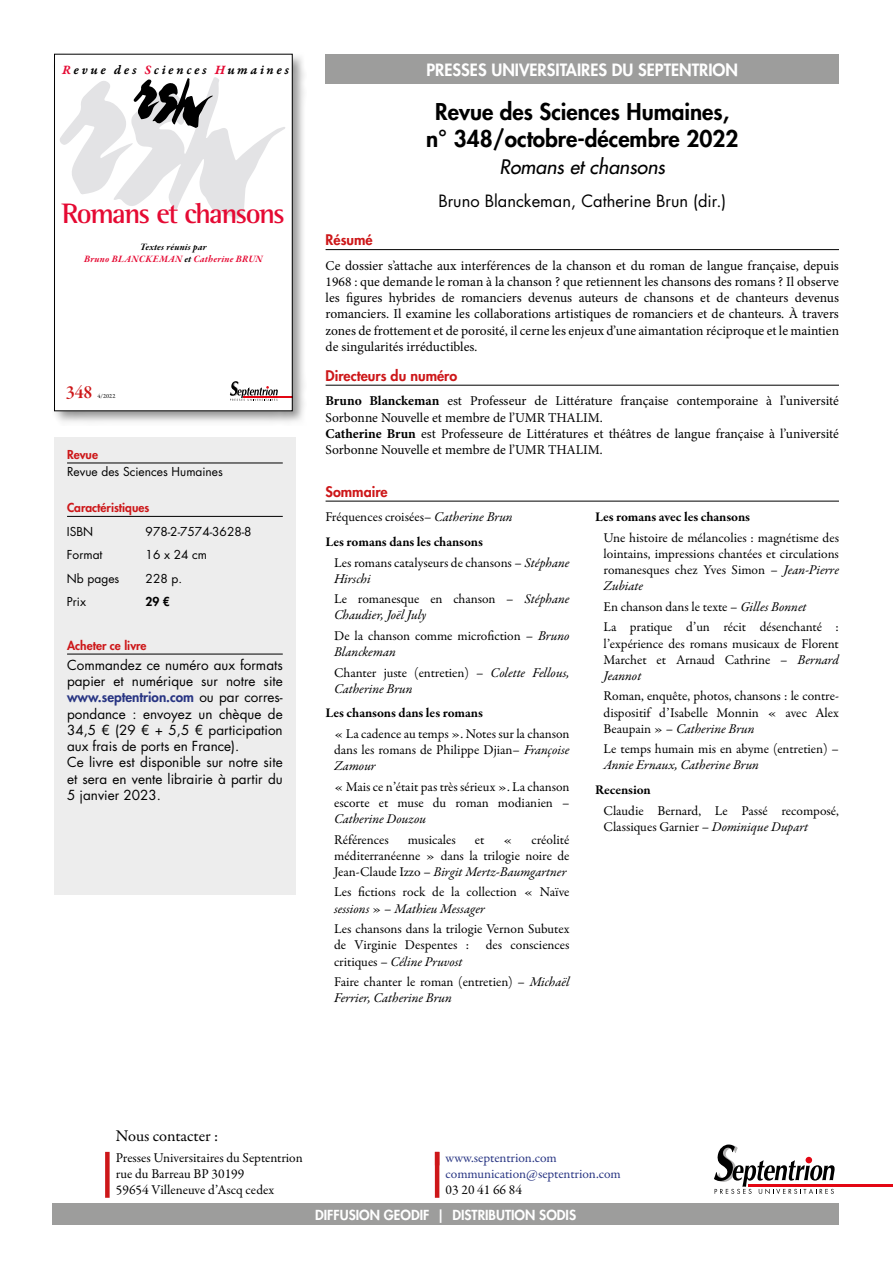
<style>
.page{position:relative;width:893px;height:1263px;background:#fff}
.page>*{position:absolute;margin:0;border:0;box-sizing:border-box;transform-origin:0 0}
.t1{font:700 28.8px "Rotis Semi Serif Std";letter-spacing:-.05em;color:#e50a33}
.Titre_2{font:800 22.5px/27px "Futura Std";color:#000;text-align:center}
.adlocalsoustitre{font:italic 500 19.5px "Futura Std";color:#000}
.t2{font:18.9px "Garamond Premr Pro Smbd Subh";color:#cd1719}
.adlocalauteur{font:16.5px "Futura Std";color:#000}
.Date-parution{font:800 16.5px "Futura Std";color:#fff}
.t3{font:16.5px "Garamond Premr Pro";letter-spacing:-.005em;color:#000}
.T_b{font:800 14.25px "Futura Std";color:#cd1719}
.t4{font:13.65px "Garamond Premr Pro Smbd It Capt";letter-spacing:.19em;color:#000}
.T1{font:13.5px/16.2px "Garamond Premr Pro";letter-spacing:-.005em;color:#000;text-align:justify}
.txt_Normal{font:13.5px/16.2px "Minion Pro";color:#000;text-align:justify}
.t5{font:13.5px/16.2px "Futura Std";color:#000;text-align:justify}
.txt_Normal_sa{font:13.5px/16.2px "Minion Pro";letter-spacing:-.005em;color:#000}
.T1-2{font:italic 13.5px/16.2px "Garamond Premr Pro";letter-spacing:-.005em;color:#000}
.Style_de_paragraphe{font:13.5px "Garamond Premr Pro";color:#000}
.T1-3{font:700 13.5px "Garamond Premr Pro";letter-spacing:-.005em;color:#000}
.Style_de_paragraphe-2{font:13.5px "Garamond Premr Pro";letter-spacing:-.005em;color:#283583}
.Date-parution-2{font:800 13.5px "Futura Std";color:#fff}
.technique{font:12px "Futura Std";color:#000}
.Rubriques-technique{font:800 12px "Futura Std";color:#cd1719}
.technique-2{font:800 12px "Futura Std";color:#000}
.t6{font:9.9px/12px "Garamond Premr Pro Bd It Subh";letter-spacing:.03em;color:#e50a33;text-align:center}
.t7{font:6.3px "Garamond Premr Pro";color:#000}
.s1{color:#e50a33}
.s2{color:#000}
.s3{font-weight:800;color:#283583}
.s4{font-family:"Garamond Premr Pro"}
.s5{font-weight:700}
.s6{font-style:italic}
.s7{font-style:normal}
</style>
<div class="page">
<div style="left:326px;top:54px;width:513px;height:30px;background:#9d9d9c"></div>
<div style="left:54px;top:437px;width:242px;height:458px;background:#ededed"></div>
<div style="left:52px;top:1203px;width:787px;height:22px;background:#9d9d9c"></div>
<hr style="left:67px;top:463px;width:216px;height:1px;background:#000">
<hr style="left:67px;top:516px;width:216px;height:1px;background:#000">
<hr style="left:67px;top:654px;width:216px;height:1px;background:#000">
<div style="left:52px;top:52px;width:255px;height:373px;background:#000;opacity:.4"></div>
<div style="left:55px;top:54px;width:237px;height:357px;background:#fff"></div>
<svg style="left:60px;top:77px;width:225px;height:142px"></svg>
<hr style="left:244px;top:397px;width:48px;height:1px;background:#e30613">
<svg style="left:230px;top:381px;width:48px;height:20px"></svg>
<div style="left:54px;top:54px;width:238px;height:357px;border:1px solid #000"></div>
<hr style="left:326px;top:249px;width:513px;height:1px;background:#000">
<hr style="left:326px;top:385px;width:513px;height:1px;background:#000">
<hr style="left:326px;top:501px;width:513px;height:1px;background:#000">
<hr style="left:749px;top:1184px;width:144px;height:2px;background:#e30613">
<svg style="left:714px;top:1144px;width:121px;height:50px"></svg>
<div style="left:105px;top:1152px;width:5px;height:46px;background:#cd1719"></div>
<hr style="left:435px;top:1152px;width:4px;height:46px;background:#cd1719">
<p class="t4" style="left:62px;top:62px;width:228px"><span class="s1">R</span>evue des <span class="s1">S</span>ciences <span class="s1">H</span>umaines</p>
<p class="t1" style="left:62px;top:196px;width:225px">Romans et chansons</p>
<p class="t6" style="left:84px;top:241px;width:180px"><span class="s2">Textes réunis par<br></span>Bruno BLANCKEMAN <span class="s2">et</span> Catherine BRUN</p>
<p class="t2" style="left:66px;top:381px;width:28px">348</p>
<p class="t7" style="left:98px;top:392px;width:19px">4/2022</p>
<p class="Rubriques-technique" style="left:67px;top:446px;width:32px">Revue</p>
<p class="technique" style="left:67px;top:464px;width:157px">Revue des Sciences Humaines</p>
<p class="Rubriques-technique" style="left:67px;top:500px;width:84px">Caractéristiques</p>
<p class="technique" style="left:67px;top:524px;width:28px">ISBN</p>
<p class="technique" style="left:146px;top:524px;width:108px">978-2-7574-3628-8</p>
<p class="technique" style="left:67px;top:547px;width:37px">Format</p>
<p class="technique" style="left:146px;top:547px;width:63px">16 x 24 cm</p>
<p class="technique" style="left:67px;top:570px;width:54px">Nb pages</p>
<p class="technique" style="left:146px;top:570px;width:38px">228 p.</p>
<p class="technique" style="left:67px;top:594px;width:21px">Prix</p>
<p class="technique-2" style="left:146px;top:594px;width:26px">29 €</p>
<p class="Rubriques-technique" style="left:67px;top:638px;width:81px">Acheter ce livre</p>
<p class="t5" style="left:67px;top:657px;width:217px">Commandez ce numéro aux formats papier et numérique sur notre site <span class="s3">www.septentrion.com</span> ou par corres&shy;pondance : envoyez un chèque de 34,5 € (29 € + 5,5 € participation aux frais de ports en France).</p>
<p class="t5" style="left:67px;top:754px;width:217px">Ce livre est disponible sur notre site et sera en vente librairie à partir du 5 janvier 2023.</p>
<p class="Date-parution" style="left:427px;top:59px;width:313px">PRESSES UNIVERSITAIRES DU SEPTENTRION</p>
<p class="Titre_2" style="left:426px;top:98px;width:314px">Revue des Sciences Humaines, n° 348/octobre-décembre 2022</p>
<p class="adlocalsoustitre" style="left:499px;top:155px;width:167px">Romans et chansons</p>
<p class="adlocalauteur" style="left:438px;top:190px;width:289px">Bruno Blanckeman, Catherine Brun (dir.)</p>
<p class="T_b" style="left:326px;top:231px;width:49px">Résumé</p>
<p class="txt_Normal" style="left:326px;top:258px;width:515px">Ce dossier s’attache aux interférences de la chanson et du roman de langue française, depuis 1968 : que demande le roman à la chanson ? que retiennent les chansons des romans ? Il observe les figures hybrides de romanciers devenus auteurs de chansons et de chanteurs devenus romanciers. Il examine les collaborations artistiques de romanciers et de chanteurs. À travers zones de frottement et de porosité, il cerne les enjeux d’une aimantation réciproque et le maintien de singularités irréductibles<span class="s4">.</span></p>
<p class="T_b" style="left:326px;top:366px;width:133px">Directeurs du numéro</p>
<p class="txt_Normal_sa" style="left:326px;top:393px;width:515px"><span class="s5">Bruno Blanckeman</span> est Professeur de Littérature française contemporaine à l’université<br>Sorbonne Nouvelle et membre de l’UMR THALIM.</p>
<p class="txt_Normal_sa" style="left:326px;top:425px;width:515px"><span class="s5">Catherine Brun</span> est Professeure de Littératures et théâtres de langue française à l’université<br>Sorbonne Nouvelle et membre de l’UMR THALIM<span class="s4">.</span></p>
<p class="T_b" style="left:326px;top:482px;width:64px">Sommaire</p>
<p class="T1" style="left:326px;top:509px;width:189px">Fréquences croisées– <span class="s6">Catherine Brun</span></p>
<p class="T1-3" style="left:326px;top:534px;width:159px">Les romans dans les chansons</p>
<p class="T1" style="left:334px;top:554px;width:237px">Les romans catalyseurs de chansons – <span class="s6">Stéphane<br>Hirschi</span></p>
<p class="T1-2" style="left:334px;top:592px;width:237px"><span class="s7">Le romanesque en chanson –</span> Stéphane<br>Chaudier, Joël July</p>
<p class="T1" style="left:334px;top:628px;width:237px">De la chanson comme microfiction – <span class="s6">Bruno<br>Blanckeman</span></p>
<p class="T1-2" style="left:334px;top:665px;width:237px"><span class="s7">Chanter juste (entretien) –</span> Colette Fellous,<br>Catherine Brun</p>
<p class="T1-3" style="left:326px;top:705px;width:159px">Les chansons dans les romans</p>
<p class="T1" style="left:334px;top:726px;width:237px">« La cadence au temps ». Notes sur la chanson dans les romans de Philippe Djian– <span class="s6">Françoise Zamour</span></p>
<p class="T1" style="left:334px;top:779px;width:237px">« Mais ce n’était pas très sérieux ». La chanson escorte et muse du roman modianien – <span class="s6">Catherine Douzou</span></p>
<p class="T1" style="left:334px;top:831px;width:56px">Références</p>
<p class="T1" style="left:408px;top:831px;width:50px">musicales</p>
<p class="T1" style="left:475px;top:831px;width:11px">et</p>
<p class="T1" style="left:503px;top:831px;width:11px">«</p>
<p class="T1-3" style="left:595px;top:509px;width:156px">Les romans avec les chansons</p>
<p class="T1" style="left:603px;top:530px;width:237px">Une histoire de mélancolies : magnétisme des lointains, impressions chantées et circulations romanesques chez Yves Simon – <span class="s6">Jean-Pierre Zubiate</span></p>
<p class="T1" style="left:603px;top:599px;width:205px">En chanson dans le texte – <span class="s6">Gilles Bonnet</span></p>
<p class="T1" style="left:603px;top:619px;width:237px">La pratique d’un récit désenchanté : l’expérience des romans musicaux de Florent Marchet et Arnaud Cathrine – <span class="s6">Bernard Jeannot</span></p>
<p class="T1" style="left:603px;top:688px;width:237px">Roman, enquête, photos, chansons : le contre&shy;dispositif d’Isabelle Monnin « avec Alex Beaupain » – <span class="s6">Catherine Brun</span></p>
<p class="T1" style="left:603px;top:741px;width:237px">Le temps humain mis en abyme (entretien) –<br><span class="s6">Annie Ernaux, Catherine Brun</span></p>
<p class="T1-3" style="left:595px;top:782px;width:57px">Recension</p>
<p class="T1" style="left:603px;top:803px;width:237px">Claudie Bernard, Le Passé recomposé,<br>Classiques Garnier – <span class="s6">Dominique Dupart</span></p>
<p class="T1" style="left:334px;top:831px;width:237px;text-indent:197px">créolité méditerranéenne » dans la trilogie noire de Jean-Claude Izzo – <span class="s6">Birgit Mertz-Baumgartner</span></p>
<p class="T1" style="left:334px;top:884px;width:237px">Les fictions rock de la collection « Naïve <span class="s6">sessions</span> » – <span class="s6">Mathieu Messager</span></p>
<p class="T1" style="left:334px;top:921px;width:237px">Les chansons dans la trilogie Vernon Subutex de Virginie Despentes : des consciences critiques – <span class="s6">Céline Pruvost</span></p>
<p class="T1" style="left:334px;top:974px;width:237px">Faire chanter le roman (entretien) – <span class="s6">Michaël<br>Ferrier, Catherine Brun</span></p>
<p class="t3" style="left:116px;top:1126px;width:104px">Nous contacter :</p>
<p class="Style_de_paragraphe" style="left:116px;top:1149px;width:188px">Presses Universitaires du Septentrion</p>
<p class="Style_de_paragraphe" style="left:116px;top:1165px;width:130px">rue du Barreau BP 30199</p>
<p class="Style_de_paragraphe" style="left:116px;top:1182px;width:160px">59654 Villeneuve d’Ascq cedex</p>
<p class="Style_de_paragraphe-2" style="left:446px;top:1149px;width:113px">www.septentrion.com</p>
<p class="Style_de_paragraphe-2" style="left:446px;top:1165px;width:177px">communication@septentrion.com</p>
<p class="Style_de_paragraphe" style="left:446px;top:1182px;width:78px">03 20 41 66 84</p>
<p class="Date-parution-2" style="left:315px;top:1206px;width:262px">DIFFUSION GEODIF | DISTRIBUTION SODIS</p>
</div>
